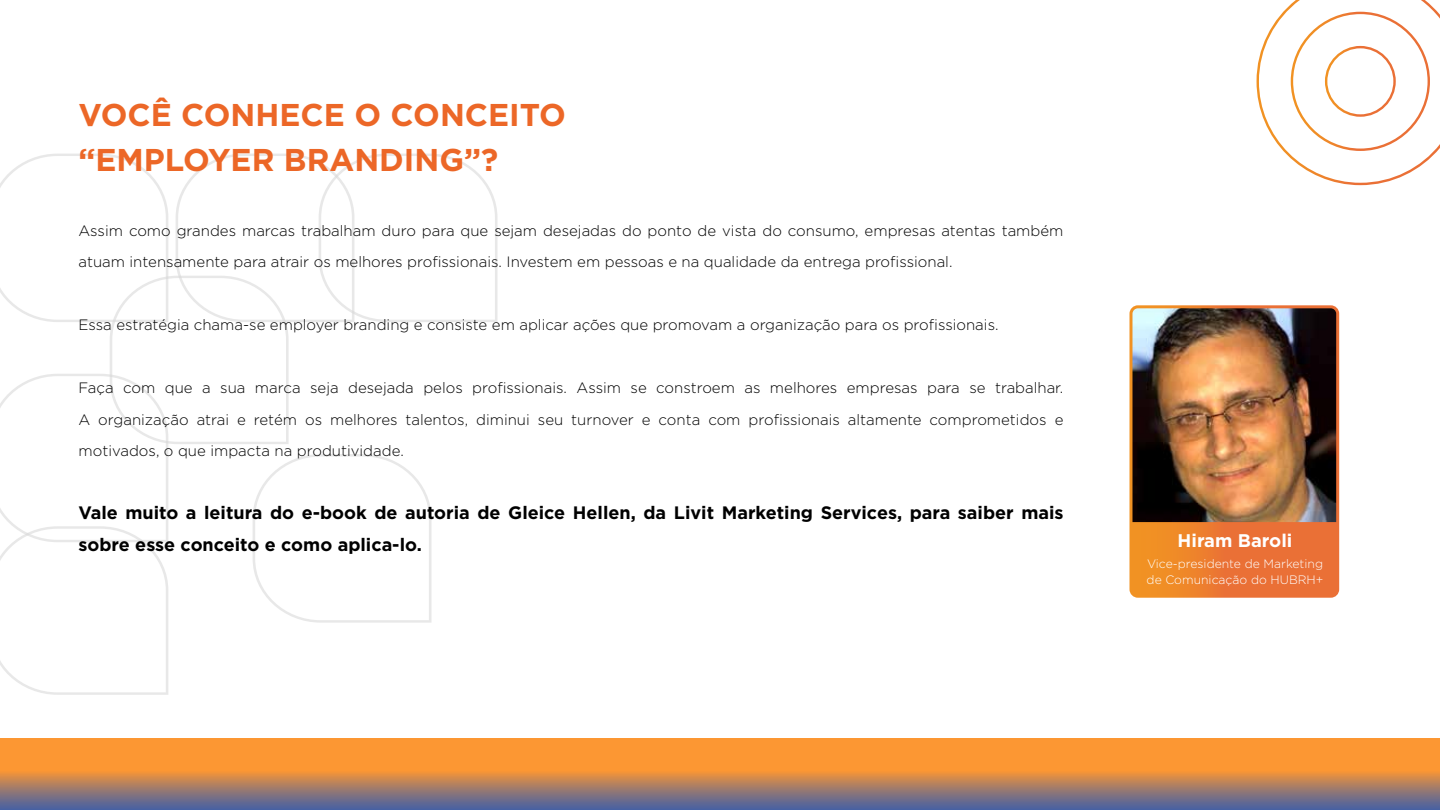
<style>
.page{position:relative;width:1440px;height:810px;background:#fff}
.page>*{position:absolute;margin:0;border:0;box-sizing:border-box;transform-origin:0 0}
.t1{font:700 31.5px/45px "Gotham";color:#ec6727}
.t2{font:700 18.3px "Gotham";color:#fff}
.t3{font:700 18px/31.5px "Gotham";color:#000}
.t4{font:300 15px/31.5px "Gotham";color:#000}
.t5{font:300 12.15px/15.9px "Gotham";color:#fff}
</style>
<div class="page">
<svg style="left:0;top:738px;width:1440px;height:72px;background:#c68653"></svg>
<svg style="left:0;top:154px;width:498px;height:541px"></svg>
<img style="left:1133px;top:309px;width:202px;height:213px">
<svg style="left:1133px;top:522px;width:202px;height:72px;background:#eb7a30"></svg>
<div style="left:1129px;top:305px;width:210px;height:293px;border:3px solid #fff;border-radius:7px"></div>
<svg style="left:1257px;top:0;width:183px;height:185px"></svg>
<h1 class="t1" style="left:78px;top:92px;width:489px">VOCÊ CONHECE O CONCEITO “EMPLOYER BRANDING”?</h1>
<p class="t4" style="left:78px;top:215px;width:986px">Assim como grandes marcas trabalham duro para que sejam desejadas do ponto de vista do consumo, empresas atentas também atuam intensamente para atrair os melhores profissionais. Investem em pessoas e na qualidade da entrega profissional.</p>
<p class="t4" style="left:78px;top:309px;width:922px">Essa estratégia chama-se employer branding e consiste em aplicar ações que promovam a organização para os profissionais.</p>
<p class="t4" style="left:78px;top:372px;width:986px;text-align:justify">Faça com que a sua marca seja desejada pelos profissionais. Assim se constroem as melhores empresas para se trabalhar.<br>A organização atrai e retém os melhores talentos, diminui seu turnover e conta com profissionais altamente comprometidos e motivados, o que impacta na produtividade.</p>
<p class="t3" style="left:78px;top:497px;width:987px">Vale muito a leitura do e-book de autoria de Gleice Hellen, da Livit Marketing Services, para saiber mais sobre esse conceito e como aplica-lo.</p>
<p class="t2" style="left:1178px;top:529px;width:116px">Hiram Baroli</p>
<p class="t5" style="left:1147px;top:555px;width:178px">Vice-presidente de Marketing de Comunicação do HUBRH+</p>
</div>
